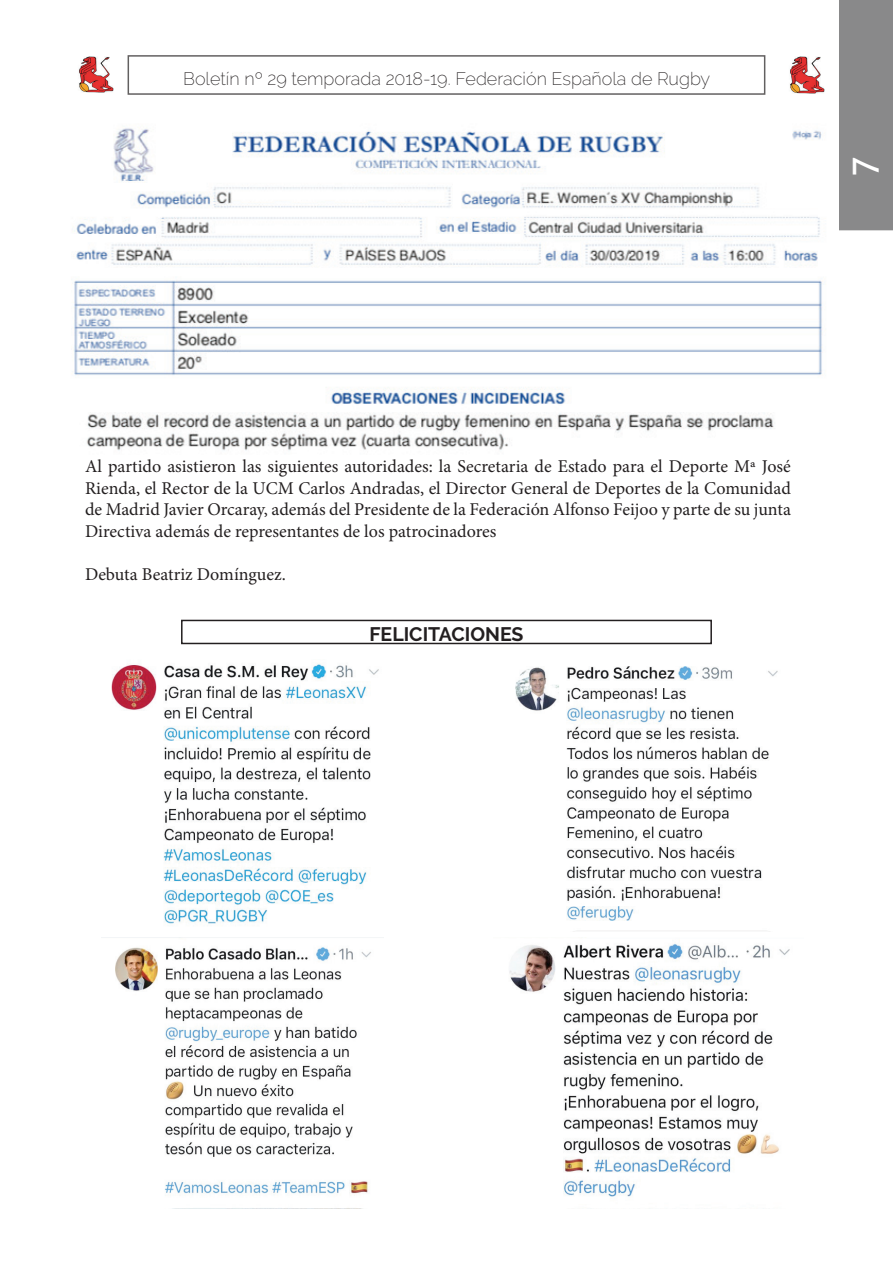
<style>
.page{position:relative;width:893px;height:1263px;background:#fff}
.page>*{position:absolute;margin:0;border:0;box-sizing:border-box;transform-origin:0 0}
.t1{font:36px "Trebuchet MS";color:#fff}
.t2{font:700 19.5px "Raleway";color:#231f20}
.t3{font:18px/21.6px "Minion Pro";color:#231f20;text-align:justify}
.t4{font:200 18px "Raleway";color:#231f20}
</style>
<div class="page">
<img style="left:790px;top:57px;width:34px;height:36px">
<img style="left:79px;top:56px;width:34px;height:37px">
<div style="left:839px;top:0;width:54px;height:230px;background:#89898a"></div>
<img style="left:74px;top:128px;width:749px;height:323px">
<img style="left:111px;top:664px;width:268px;height:260px">
<img style="left:515px;top:666px;width:263px;height:255px">
<img style="left:101px;top:937px;width:283px;height:272px">
<img style="left:509px;top:943px;width:281px;height:254px">
<div style="left:181px;top:620px;width:531px;height:24px;border:2px solid #231f20"></div>
<p class="t4" style="left:183px;top:68px;width:529px">Boletín nº 29 temporada 2018-19. Federación Española de Rugby</p>
<h1 class="t1" style="left:845px;top:176px;width:20px;rotate:-90deg">7</h1>
<p class="t3" style="left:85px;top:456px;width:707px">Al partido asistieron las siguientes autoridades: la Secretaria de Estado para el Deporte Mª José Rienda, el Rector de la UCM Carlos Andradas, el Director General de Deportes de la Comunidad de Madrid Javier Orcaray, además del Presidente de la Federación Alfonso Feijoo y parte de su junta Directiva además de representantes de los patrocinadores</p>
<p class="t3" style="left:85px;top:564px;width:202px">Debuta Beatriz Domínguez.</p>
<p class="t2" style="left:369px;top:623px;width:156px">FELICITACIONES</p>
</div>
